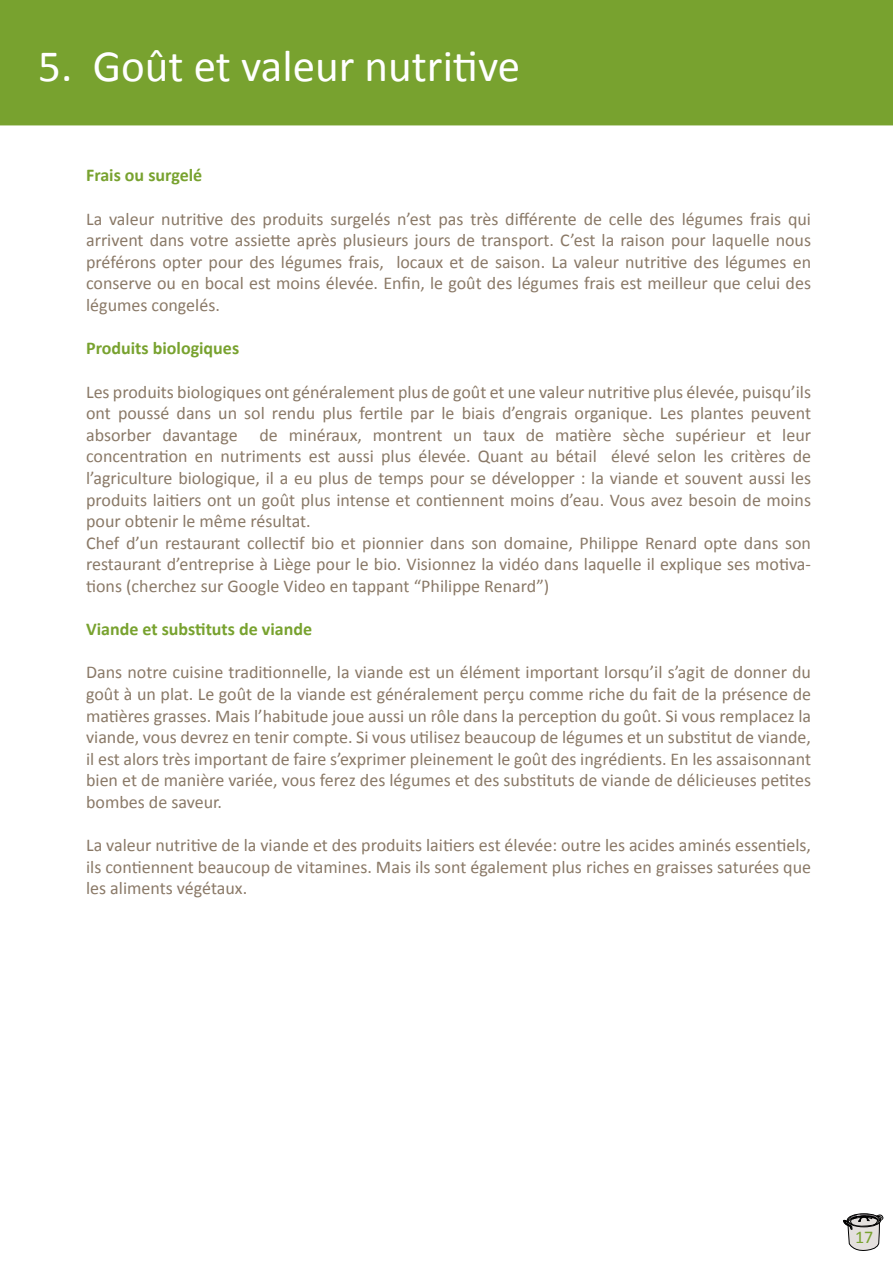
<style>
.page{position:relative;width:893px;height:1263px;background:#fff}
.page>*{position:absolute;margin:0;border:0;box-sizing:border-box;transform-origin:0 0}
.t1{font:45px "Calibri";color:#fff}
.t2{font:18px/21.6px "Calibri";color:#8a7967;text-align:justify}
.t3{font:700 18px "Calibri";color:#78a22f}
.t4{font:18px "Calibri";color:#78a22f}
</style>
<div class="page">
<svg style="left:843px;top:1214px;width:40px;height:37px"></svg>
<div style="left:0;top:0;width:893px;height:125px;background:#78a22f"></div>
<h1 class="t1" style="left:38px;top:37px;width:484px">5. Goût et valeur nutritive</h1>
<p class="t3" style="left:86px;top:164px;width:118px">Frais ou surgelé</p>
<p class="t2" style="left:86px;top:208px;width:726px">La valeur nutritive des produits surgelés n’est pas très différente de celle des légumes frais qui arrivent dans votre assiette après plusieurs jours de transport. C’est la raison pour laquelle nous préférons opter pour des légumes frais, locaux et de saison. La valeur nutritive des légumes en conserve ou en bocal est moins élevée. Enfin, le goût des légumes frais est meilleur que celui des légumes congelés.</p>
<p class="t3" style="left:86px;top:337px;width:155px">Produits biologiques</p>
<p class="t2" style="left:86px;top:381px;width:726px;text-align:left">Les produits biologiques ont généralement plus de goût et une valeur nutritive plus élevée, puisqu’ils ont poussé dans un sol rendu plus fertile par le biais d’engrais organique. Les plantes peuvent absorber davantage de minéraux, montrent un taux de matière sèche supérieur et leur concentration en nutriments est aussi plus élevée. Quant au bétail élevé selon les critères de l’agriculture biologique, il a eu plus de temps pour se développer : la viande et souvent aussi les produits laitiers ont un goût plus intense et contiennent moins d’eau. Vous avez besoin de moins pour obtenir le même résultat.<br>Chef d’un restaurant collectif bio et pionnier dans son domaine, Philippe Renard opte dans son restaurant d’entreprise à Liège pour le bio. Visionnez la vidéo dans laquelle il explique ses motiva&shy;tions (cherchez sur Google Video en tappant “Philippe Renard”)</p>
<p class="t3" style="left:86px;top:618px;width:227px">Viande et substituts de viande</p>
<p class="t2" style="left:86px;top:662px;width:726px">Dans notre cuisine traditionnelle, la viande est un élément important lorsqu’il s’agit de donner du goût à un plat. Le goût de la viande est généralement perçu comme riche du fait de la présence de matières grasses. Mais l’habitude joue aussi un rôle dans la perception du goût. Si vous remplacez la viande, vous devrez en tenir compte. Si vous utilisez beaucoup de légumes et un substitut de viande, il est alors très important de faire s’exprimer pleinement le goût des ingrédients. En les assaisonnant bien et de manière variée, vous ferez des légumes et des substituts de viande de délicieuses petites bombes de saveur.</p>
<p class="t2" style="left:86px;top:834px;width:726px">La valeur nutritive de la viande et des produits laitiers est élevée: outre les acides aminés essentiels, ils contiennent beaucoup de vitamines. Mais ils sont également plus riches en graisses saturées que les aliments végétaux.</p>
<p class="t4" style="left:855px;top:1225px;width:20px">17</p>
</div>
